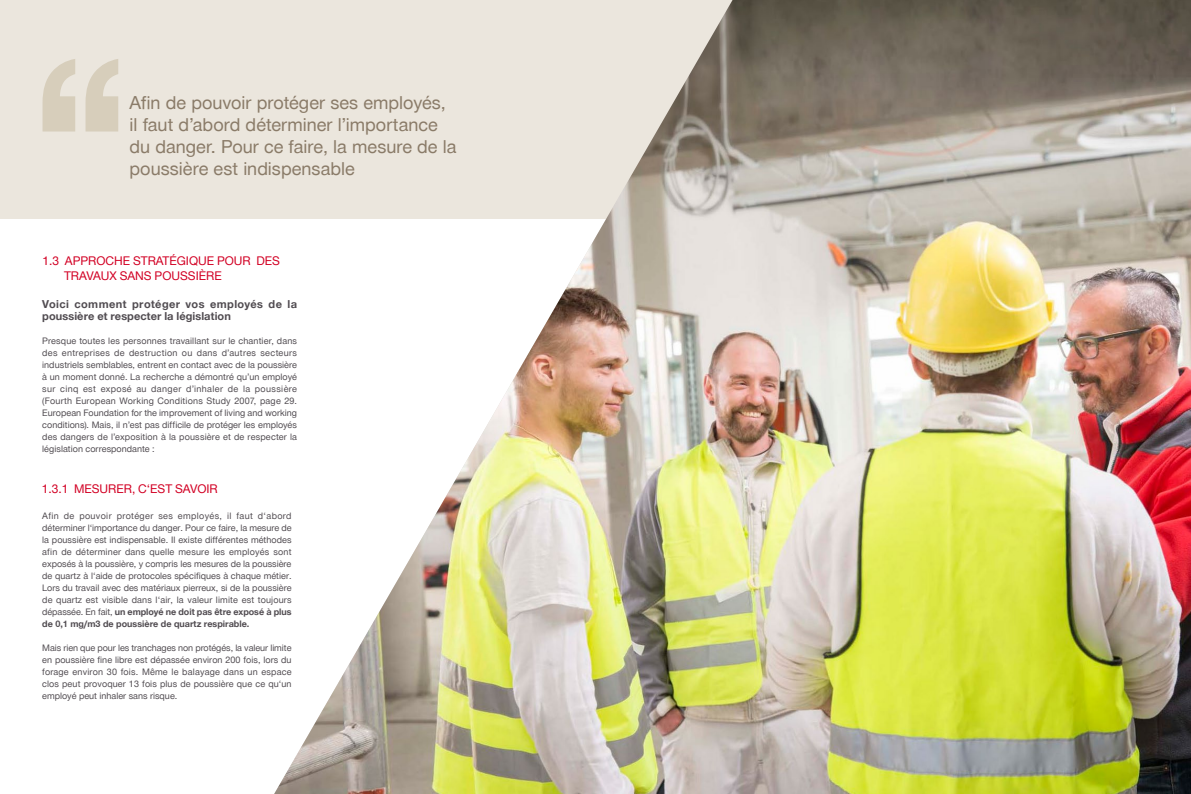
<style>
.page{position:relative;width:1191px;height:794px;background:#fff}
.page>*{position:absolute;margin:0;border:0;box-sizing:border-box;transform-origin:0 0}
.t1{font:18px/22px "Hilti";color:#8a7b68}
.t2{font:12px/15px "Hilti";color:#d20024}
.t3{font:700 11px/12px "Hilti";letter-spacing:.015em;color:#514c51}
.t4{font:9px/12px "Hilti";letter-spacing:.01em;color:#514c51;text-align:justify}
.s1{font-weight:700}
</style>
<div class="page">
<div style="left:0;top:0;width:751px;height:218px;background:#ebe6dd"></div>
<svg style="left:43px;top:59px;width:32px;height:72px"></svg>
<svg style="left:86px;top:59px;width:32px;height:72px"></svg>
<img style="left:274px;top:0;width:917px;height:794px">
<h1 class="t1" style="left:130px;top:92px;width:328px">Afin de pouvoir protéger ses employés, il faut d’abord déterminer l’importance du danger. Pour ce faire, la mesure de la poussière est indispensable</h1>
<h2 class="t2" style="left:64px;top:254px;width:217px;text-indent:-21px">1.3 APPROCHE STRATÉGIQUE POUR DES<br>TRAVAUX SANS POUSSIÈRE</h2>
<p class="t3" style="left:42px;top:298px;width:256px">Voici comment protéger vos employés de la poussière et respecter la législation</p>
<p class="t4" style="left:42px;top:335px;width:256px">Presque toutes les personnes travaillant sur le chantier, dans des entreprises de destruction ou dans d’autres secteurs industriels semblables, entrent en contact avec de la poussière à un moment donné. La recherche a démontré qu’un employé sur cinq est exposé au danger d’inhaler de la poussière (Fourth European Working Conditions Study 2007, page 29.<br>European Foundation for the improvement of living and working conditions). Mais, il n’est pas difficile de protéger les employés des dangers de l’exposition à la poussière et de respecter la législation correspondante :</p>
<h2 class="t2" style="left:42px;top:481px;width:178px">1.3.1 MESURER, C‘EST SAVOIR</h2>
<p class="t4" style="left:42px;top:509px;width:251px">Afin de pouvoir protéger ses employés, il faut d‘abord déterminer l‘importance du danger. Pour ce faire, la mesure de la poussière est indispensable. Il existe différentes méthodes afin de déterminer dans quelle mesure les employés sont exposés à la poussière, y compris les mesures de la poussière de quartz à l‘aide de protocoles spécifiques à chaque métier.<br>Lors du travail avec des matériaux pierreux, si de la poussière de quartz est visible dans l‘air, la valeur limite est toujours dépassée. En fait, <span class="s1">un employé ne doit pas être exposé à plus de 0,1 mg/m3 de poussière de quartz respirable.</span></p>
<p class="t4" style="left:42px;top:641px;width:251px">Mais rien que pour les tranchages non protégés, la valeur limite en poussière fine libre est dépassée environ 200 fois, lors du forage environ 30 fois. Même le balayage dans un espace clos peut provoquer 13 fois plus de poussière que ce qu‘un employé peut inhaler sans risque.</p>
</div>
